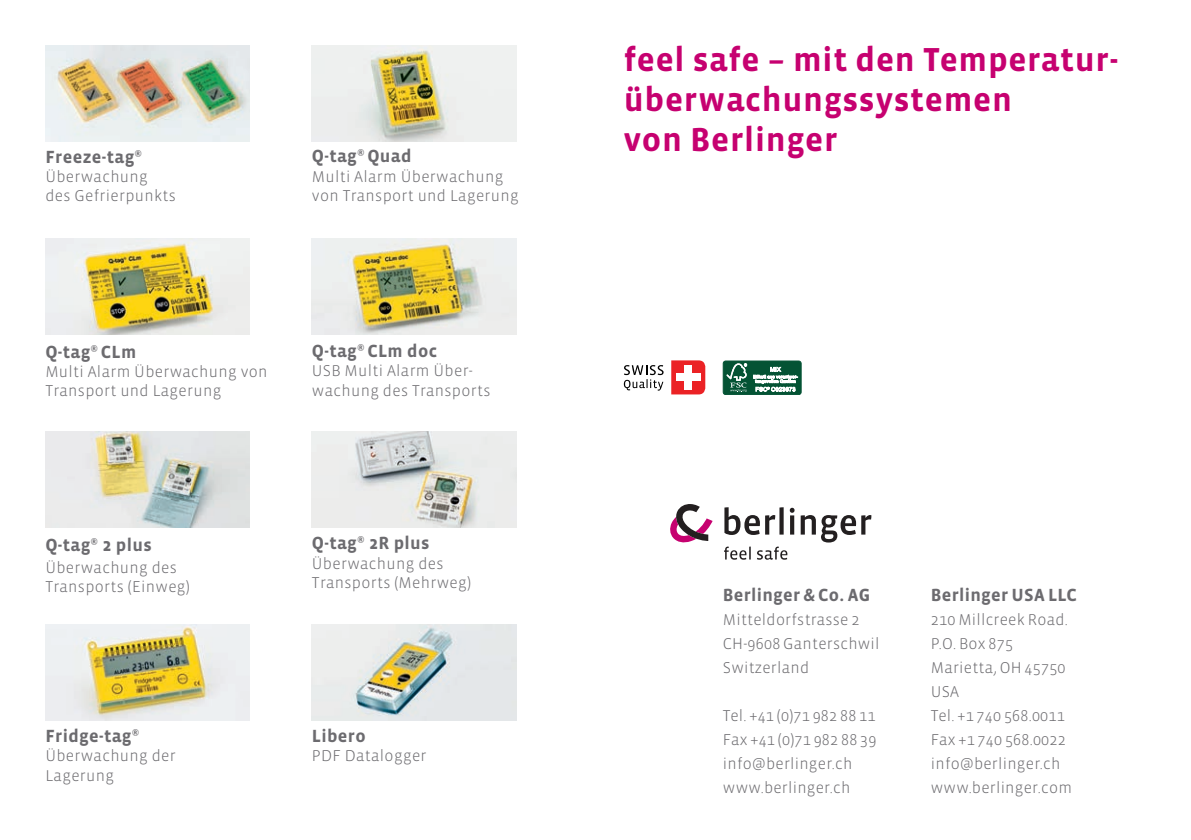
<style>
.page{position:relative;width:1191px;height:840px;background:#fff}
.page>*{position:absolute;margin:0;border:0;box-sizing:border-box;transform-origin:0 0}
.t1{font:700 34px/40px "Vista Sans";letter-spacing:.02em;color:#c60170}
.t2{font:700 18px "Vista Sans";letter-spacing:.02em;color:#6c6b6f}
.t3{font:300 16px/24px "Vista Sans";letter-spacing:.02em;color:#6c6b6f}
</style>
<div class="page">
<svg style="left:671px;top:360px;width:34px;height:34px"></svg>
<div style="left:676px;top:373px;width:24px;height:8px;background:#fff"></div>
<div style="left:684px;top:365px;width:8px;height:24px;background:#fff"></div>
<svg style="left:624px;top:365px;width:39px;height:25px"></svg>
<div style="left:723px;top:361px;width:78px;height:33px;background:#045334;border-radius:3px"></div>
<div style="left:723px;top:360px;width:78px;height:34px;border:1px solid #045334;border-radius:3px"></div>
<svg style="left:726px;top:363px;width:21px;height:29px"></svg>
<svg style="left:753px;top:366px;width:44px;height:25px"></svg>
<svg style="left:724px;top:507px;width:59px;height:27px"></svg>
<svg style="left:790px;top:515px;width:4px;height:19px"></svg>
<svg style="left:789px;top:507px;width:5px;height:5px"></svg>
<svg style="left:800px;top:515px;width:71px;height:27px"></svg>
<svg style="left:724px;top:546px;width:26px;height:13px"></svg>
<svg style="left:757px;top:546px;width:30px;height:13px"></svg>
<svg style="left:670px;top:504px;width:42px;height:39px"></svg>
<img style="left:45px;top:45px;width:204px;height:97px">
<img style="left:312px;top:45px;width:204px;height:97px">
<img style="left:45px;top:238px;width:204px;height:96px">
<img style="left:45px;top:431px;width:204px;height:96px">
<img style="left:45px;top:624px;width:204px;height:96px">
<img style="left:312px;top:238px;width:204px;height:96px">
<img style="left:312px;top:431px;width:204px;height:96px">
<img style="left:312px;top:624px;width:204px;height:96px">
<p class="t2" style="left:45px;top:147px;width:98px">Freeze-tag<sup>®</sup></p>
<p class="t3" style="left:45px;top:167px;width:132px;line-height:19.2px">Überwachung des Gefrierpunkts</p>
<p class="t2" style="left:312px;top:147px;width:101px">Q-tag<sup>®</sup> Quad</p>
<p class="t3" style="left:312px;top:167px;width:208px;line-height:19.2px">Multi Alarm Überwachung von Transport und Lagerung</p>
<p class="t2" style="left:45px;top:342px;width:92px">Q-tag<sup>®</sup> CLm</p>
<p class="t3" style="left:45px;top:362px;width:224px;line-height:19.2px">Multi Alarm Überwachung von<br>Transport und Lagerung</p>
<p class="t2" style="left:312px;top:342px;width:127px">Q-tag<sup>®</sup> CLm doc</p>
<p class="t3" style="left:312px;top:361px;width:180px;line-height:19.2px">USB Multi Alarm Über&shy;wachung des Transports</p>
<p class="t2" style="left:45px;top:535px;width:108px">Q-tag<sup>®</sup> 2 plus</p>
<p class="t3" style="left:45px;top:557px;width:146px;line-height:19.2px">Überwachung des<br>Transports (Einweg)</p>
<p class="t2" style="left:45px;top:726px;width:96px">Fridge-tag<sup>®</sup></p>
<p class="t3" style="left:45px;top:746px;width:132px;line-height:19.2px">Überwachung der<br>Lagerung</p>
<p class="t2" style="left:312px;top:534px;width:119px">Q-tag<sup>®</sup> 2R plus</p>
<p class="t3" style="left:312px;top:553px;width:161px;line-height:19.2px">Überwachung des<br>Transports (Mehrweg)</p>
<p class="t2" style="left:312px;top:726px;width:55px">Libero</p>
<p class="t3" style="left:312px;top:743px;width:116px">PDF Datalogger</p>
<h1 class="t1" style="left:624px;top:40px;width:496px">feel safe – mit den Temperatur&shy;überwachungssystemen<br>von Berlinger</h1>
<p class="t2" style="left:723px;top:585px;width:149px">Berlinger &amp; Co. AG</p>
<p class="t3" style="left:723px;top:607px;width:158px">Mitteldorfstrasse 2<br>CH-9608 Ganterschwil<br>Switzerland</p>
<p class="t3" style="left:723px;top:703px;width:155px">Tel. +41 (0)71 982 88 11<br>Fax +41 (0)71 982 88 39 info@berlinger.ch www.berlinger.ch</p>
<p class="t2" style="left:931px;top:585px;width:147px">Berlinger USA LLC</p>
<p class="t3" style="left:931px;top:607px;width:143px">210 Millcreek Road.<br>P.O. Box 875<br>Marietta, OH 45750<br>USA<br>Tel. +1 740 568.0011<br>Fax +1 740 568.0022 info@berlinger.ch www.berlinger.com</p>
</div>
